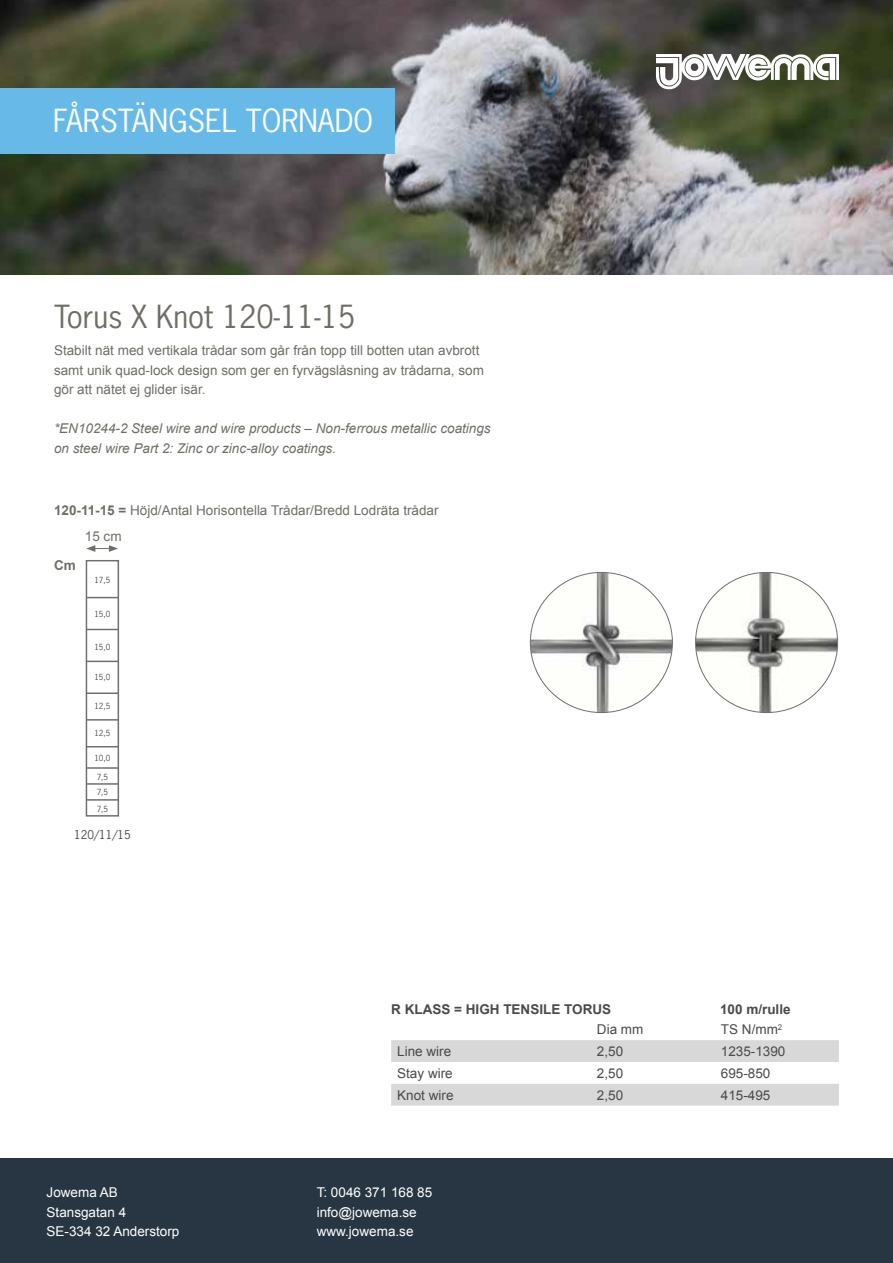
<style>
.page{position:relative;width:893px;height:1263px;background:#fff}
.page>*{position:absolute;margin:0;border:0;box-sizing:border-box;transform-origin:0 0}
.t1{font:30px "News Gothic Std";color:#706d66}
.t2{font:30px "News Gothic Std";color:#fff}
.t3{font:13.5px/19.5px "Arial";color:#706d66}
.t4{font:italic 13.5px/19.5px "Arial";color:#706d66}
.t5{font:13.5px/19.5px "Arial";color:#fff}
.t6{font:13.5px "Arial";color:#4a4a49}
.t7{font:700 13.5px "Arial";color:#4a4a49}
.t8{font:700 13.5px "Arial";color:#706d66}
.t9{font:11.55px "News Gothic Std";color:#4a4a49}
.t10{font:7.95px "News Gothic Std";color:#4a4a49}
.s1{font-weight:700}
</style>
<div class="page">
<img style="left:0;top:0;width:893px;height:274px">
<svg style="left:656px;top:54px;width:183px;height:35px"></svg>
<div style="left:0;top:88px;width:394px;height:65px;background:#67b9e8"></div>
<svg style="left:391px;top:1040px;width:448px;height:66px"></svg>
<div style="left:0;top:1159px;width:893px;height:104px;background:#273642"></div>
<div style="left:86px;top:560px;width:33px;height:256px;border:1px solid #706f6f"></div>
<hr style="left:86px;top:767px;width:32px;height:2px;background:#706f6f">
<hr style="left:86px;top:746px;width:32px;height:1px;background:#706f6f">
<hr style="left:86px;top:719px;width:32px;height:2px;background:#706f6f">
<hr style="left:86px;top:692px;width:32px;height:2px;background:#706f6f">
<hr style="left:86px;top:661px;width:32px;height:1px;background:#706f6f">
<hr style="left:86px;top:629px;width:32px;height:1px;background:#706f6f">
<hr style="left:86px;top:597px;width:32px;height:1px;background:#706f6f">
<hr style="left:86px;top:783px;width:32px;height:2px;background:#706f6f">
<hr style="left:86px;top:799px;width:32px;height:2px;background:#706f6f">
<img style="left:696px;top:572px;width:142px;height:140px">
<img style="left:530px;top:572px;width:142px;height:140px">
<svg style="left:86px;top:545px;width:32px;height:7px"></svg>
<h1 class="t2" style="left:53px;top:102px;width:322px">FÅRSTÄNGSEL TORNADO</h1>
<h1 class="t1" style="left:54px;top:298px;width:303px">Torus X Knot 120-11-15</h1>
<p class="t3" style="left:54px;top:341px;width:431px">Stabilt nät med vertikala trådar som går från topp till botten utan avbrott samt unik quad-lock design som ger en fyrvägslåsning av trådarna, som gör att nätet ej glider isär.</p>
<p class="t4" style="left:54px;top:419px;width:438px">*EN10244-2 Steel wire and wire products – Non-ferrous metallic coatings on steel wire Part 2: Zinc or zinc-alloy coatings.</p>
<p class="t3" style="left:54px;top:501px;width:386px"><span class="s1">120-11-15 =</span> Höjd/Antal Horisontella Trådar/Bredd Lodräta trådar</p>
<p class="t8" style="left:54px;top:556px;width:23px">Cm</p>
<p class="t3" style="left:85px;top:526px;width:38px">15 cm</p>
<p class="t10" style="left:94px;top:575px;width:17px">17,5</p>
<p class="t10" style="left:94px;top:609px;width:17px">15,0</p>
<p class="t10" style="left:94px;top:641px;width:17px">15,0</p>
<p class="t10" style="left:94px;top:672px;width:17px">15,0</p>
<p class="t10" style="left:94px;top:700px;width:17px">12,5</p>
<p class="t10" style="left:94px;top:728px;width:17px">12,5</p>
<p class="t10" style="left:94px;top:752px;width:17px">10,0</p>
<p class="t10" style="left:97px;top:771px;width:13px">7,5</p>
<p class="t10" style="left:97px;top:787px;width:13px">7,5</p>
<p class="t10" style="left:97px;top:804px;width:13px">7,5</p>
<p class="t9" style="left:74px;top:827px;width:58px">120/11/15</p>
<p class="t7" style="left:391px;top:1000px;width:221px">R KLASS = HIGH TENSILE TORUS</p>
<p class="t7" style="left:720px;top:1000px;width:72px">100 m/rulle</p>
<p class="t6" style="left:597px;top:1020px;width:48px">Dia mm</p>
<p class="t6" style="left:721px;top:1020px;width:63px">TS N/mm<sup>2</sup></p>
<p class="t6" style="left:397px;top:1042px;width:56px">Line wire</p>
<p class="t6" style="left:597px;top:1042px;width:28px">2,50</p>
<p class="t6" style="left:721px;top:1042px;width:66px">1235-1390</p>
<p class="t6" style="left:397px;top:1064px;width:57px">Stay wire</p>
<p class="t6" style="left:597px;top:1064px;width:28px">2,50</p>
<p class="t6" style="left:721px;top:1064px;width:51px">695-850</p>
<p class="t6" style="left:397px;top:1086px;width:58px">Knot wire</p>
<p class="t6" style="left:597px;top:1086px;width:28px">2,50</p>
<p class="t6" style="left:721px;top:1086px;width:51px">415-495</p>
<p class="t5" style="left:47px;top:1183px;width:134px">Jowema AB<br>Stansgatan 4<br>SE-334 32 Anderstorp</p>
<p class="t5" style="left:317px;top:1183px;width:117px">T: 0046 371 168 85 info@jowema.se www.jowema.se</p>
</div>
